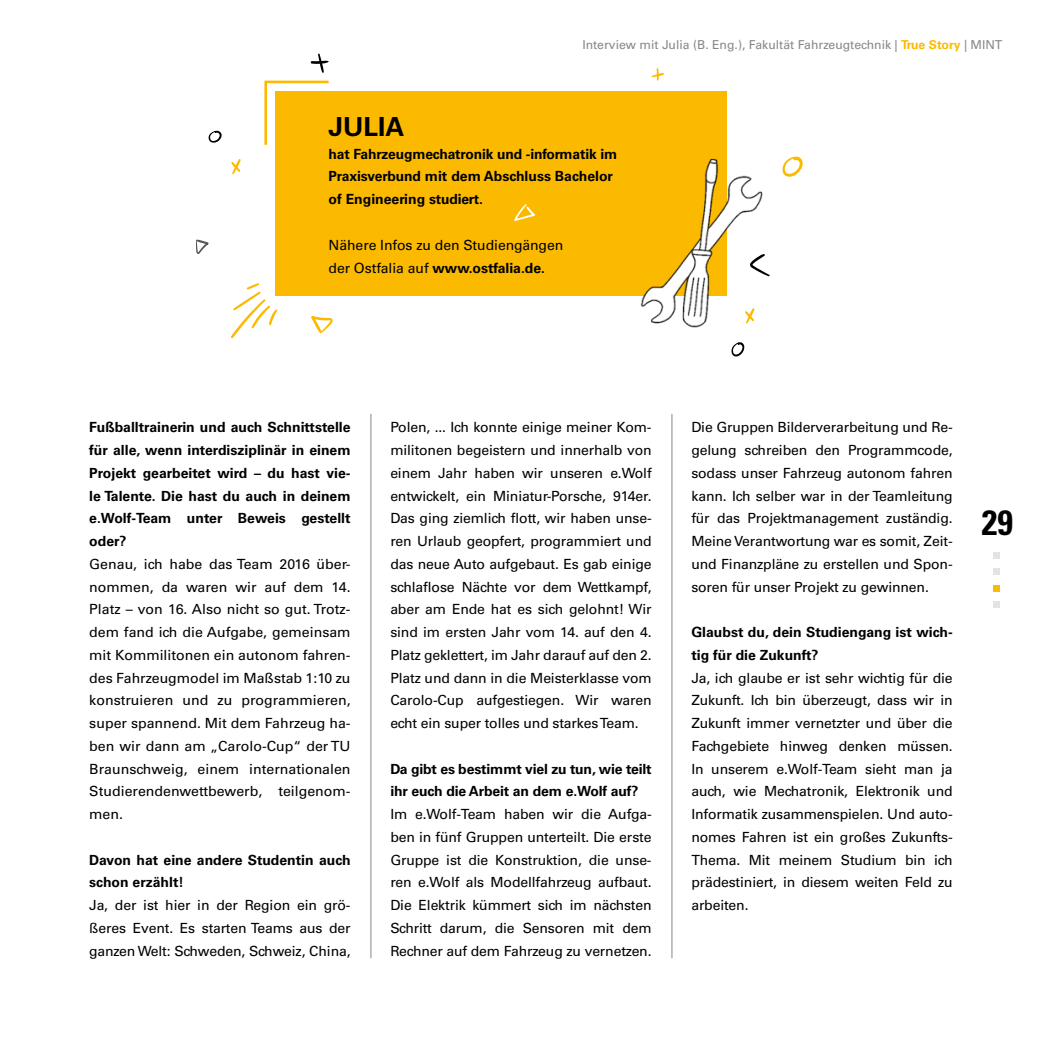
<style>
.page{position:relative;width:1042px;height:1042px;background:#fff}
.page>*{position:absolute;margin:0;border:0;box-sizing:border-box;transform-origin:0 0}
.t1{font:700 condensed 35px "Univers";color:#000}
.t2{font:700 26.25px "Univers LT Std";color:#000}
.t3{font:14px/22.8px "Univers LT Std";letter-spacing:-.01em;color:#000;text-align:justify}
.t4{font:700 14px/22.8px "Univers LT Std";color:#000}
.t5{font:12.25px "Univers LT Std";color:#878787}
.s1{font-weight:700;color:#fbba00}
.s2{font-weight:700}
</style>
<div class="page">
<svg style="left:994px;top:553px;width:6px;height:6px"></svg>
<svg style="left:994px;top:569px;width:6px;height:6px"></svg>
<svg style="left:994px;top:601px;width:6px;height:6px"></svg>
<svg style="left:994px;top:585px;width:6px;height:6px"></svg>
<hr style="left:671px;top:414px;width:1px;height:544px;background:#878787">
<hr style="left:370px;top:414px;width:1px;height:544px;background:#878787">
<div style="left:276px;top:91px;width:451px;height:205px;background:#fbba00"></div>
<svg style="left:196px;top:239px;width:13px;height:15px"></svg>
<svg style="left:231px;top:159px;width:10px;height:16px"></svg>
<svg style="left:731px;top:342px;width:14px;height:15px"></svg>
<svg style="left:208px;top:130px;width:14px;height:13px"></svg>
<svg style="left:514px;top:204px;width:21px;height:17px"></svg>
<svg style="left:651px;top:68px;width:13px;height:13px"></svg>
<svg style="left:246px;top:283px;width:13px;height:7px"></svg>
<svg style="left:234px;top:292px;width:26px;height:18px"></svg>
<div style="left:233px;top:292px;width:28px;height:18px;border:1px solid #fbba00"></div>
<svg style="left:231px;top:299px;width:47px;height:40px"></svg>
<svg style="left:264px;top:80px;width:65px;height:67px"></svg>
<img style="left:640px;top:158px;width:123px;height:170px">
<svg style="left:782px;top:156px;width:21px;height:21px"></svg>
<svg style="left:748px;top:254px;width:22px;height:23px"></svg>
<svg style="left:310px;top:53px;width:19px;height:20px"></svg>
<svg style="left:311px;top:316px;width:22px;height:18px"></svg>
<p class="t5" style="left:582px;top:37px;width:421px">Interview mit Julia (B. Eng.), Fakultät Fahrzeugtechnik | <span class="s1">True Story</span> | MINT</p>
<h2 class="t2" style="left:329px;top:111px;width:77px">JULIA</h2>
<p class="t4" style="left:329px;top:142px;width:290px">hat Fahrzeugmechatronik und -informatik im<br>Praxisverbund mit dem Abschluss Bachelor of Engineering studiert.</p>
<p class="t3" style="left:329px;top:234px;width:236px">Nähere Infos zu den Studiengängen der Ostfalia auf <span class="s2">www.ostfalia.de.</span></p>
<p class="t4" style="left:89px;top:416px;width:263px;text-align:justify">Fußballtrainerin und auch Schnittstelle für alle, wenn interdisziplinär in einem Projekt gearbeitet wird – du hast vie&shy;le Talente. Die hast du auch in deinem e.Wolf-Team unter Beweis gestellt oder?</p>
<p class="t3" style="left:89px;top:552px;width:263px">Genau, ich habe das Team 2016 über&shy;nommen, da waren wir auf dem 14.<br>Platz – von 16. Also nicht so gut. Trotz&shy;dem fand ich die Aufgabe, gemeinsam mit Kommilitonen ein autonom fahren&shy;des Fahrzeugmodel im Maßstab 1:10 zu konstruieren und zu programmieren, super spannend. Mit dem Fahrzeug ha&shy;ben wir dann am „Carolo-Cup“ der TU Braunschweig, einem internationalen Studierendenwettbewerb, teilgenom&shy;men.</p>
<p class="t4" style="left:89px;top:848px;width:263px">Davon hat eine andere Studentin auch schon erzählt!</p>
<p class="t3" style="left:89px;top:894px;width:263px">Ja, der ist hier in der Region ein grö&shy;ßeres Event. Es starten Teams aus der ganzen Welt: Schweden, Schweiz, China,</p>
<p class="t3" style="left:390px;top:416px;width:263px">Polen, ... Ich konnte einige meiner Kom&shy;militonen begeistern und innerhalb von einem Jahr haben wir unseren e.Wolf entwickelt, ein Miniatur-Porsche, 914er.<br>Das ging ziemlich flott, wir haben unse&shy;ren Urlaub geopfert, programmiert und das neue Auto aufgebaut. Es gab einige schlaflose Nächte vor dem Wettkampf, aber am Ende hat es sich gelohnt! Wir sind im ersten Jahr vom 14. auf den 4.<br>Platz geklettert, im Jahr darauf auf den 2.<br>Platz und dann in die Meisterklasse vom Carolo-Cup aufgestiegen. Wir waren echt ein super tolles und starkes Team.</p>
<p class="t4" style="left:390px;top:757px;width:263px">Da gibt es bestimmt viel zu tun, wie teilt ihr euch die Arbeit an dem e.Wolf auf?</p>
<p class="t3" style="left:390px;top:803px;width:263px">Im e.Wolf-Team haben wir die Aufga&shy;ben in fünf Gruppen unterteilt. Die erste Gruppe ist die Konstruktion, die unse&shy;ren e.Wolf als Modellfahrzeug aufbaut.<br>Die Elektrik kümmert sich im nächsten Schritt darum, die Sensoren mit dem Rechner auf dem Fahrzeug zu vernetzen.</p>
<p class="t3" style="left:691px;top:416px;width:263px">Die Gruppen Bilderverarbeitung und Re&shy;gelung schreiben den Programmcode, sodass unser Fahrzeug autonom fahren kann. Ich selber war in der Teamleitung für das Projektmanagement zuständig.<br>Meine Verantwortung war es somit, Zeit&shy;und Finanzpläne zu erstellen und Spon&shy;soren für unser Projekt zu gewinnen.</p>
<p class="t4" style="left:691px;top:621px;width:263px">Glaubst du, dein Studiengang ist wich&shy;tig für die Zukunft?</p>
<p class="t3" style="left:691px;top:666px;width:263px">Ja, ich glaube er ist sehr wichtig für die Zukunft. Ich bin überzeugt, dass wir in Zukunft immer vernetzter und über die Fachgebiete hinweg denken müssen.<br>In unserem e.Wolf-Team sieht man ja auch, wie Mechatronik, Elektronik und Informatik zusammenspielen. Und auto&shy;nomes Fahren ist ein großes Zukunfts-Thema. Mit meinem Studium bin ich prädestiniert, in diesem weiten Feld zu arbeiten.</p>
<h1 class="t1" style="left:982px;top:501px;width:33px">29</h1>
</div>
